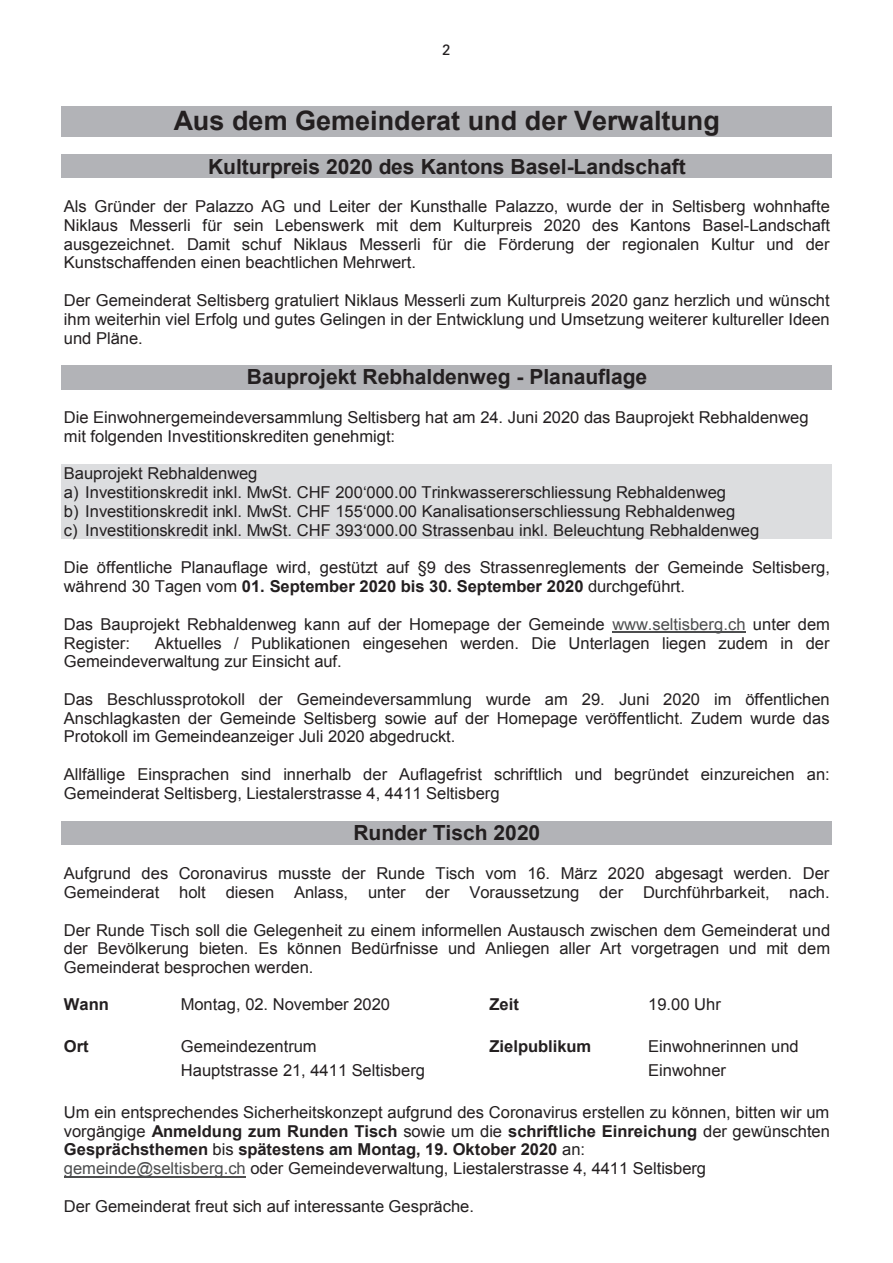
<style>
.page{position:relative;width:893px;height:1263px;background:#fff}
.page>*{position:absolute;margin:0;border:0;box-sizing:border-box;transform-origin:0 0}
.t1{font:700 26.7px "Arial";color:#231f20}
.t2{font:700 20.85px "Arial";color:#231f20}
.t3{font:16.35px/18.8px "Arial";color:#231f20}
.t4{font:700 16.35px "Arial";color:#231f20}
.t5{font:15px "Univers";color:#231f20}
.s1{font-weight:700}
.s2{color:#4d4e4f}
</style>
<div class="page">
<div style="left:62px;top:106px;width:770px;height:31px;background:#b2b3b7"></div>
<div style="left:62px;top:154px;width:770px;height:24px;background:#b2b3b7"></div>
<div style="left:62px;top:365px;width:770px;height:24px;background:#b2b3b7"></div>
<div style="left:62px;top:464px;width:770px;height:19px;background:#dcdddf"></div>
<div style="left:62px;top:483px;width:770px;height:19px;background:#dcdddf"></div>
<div style="left:62px;top:502px;width:770px;height:18px;background:#dcdddf"></div>
<div style="left:62px;top:520px;width:770px;height:19px;background:#dcdddf"></div>
<hr style="left:612px;top:631px;width:134px;height:2px;background:#4d4e4f">
<div style="left:62px;top:821px;width:770px;height:24px;background:#b2b3b7"></div>
<hr style="left:64px;top:1176px;width:182px;height:1px;background:#4d4e4f">
<p class="t5" style="left:442px;top:40px;width:10px">2</p>
<h1 class="t1" style="left:174px;top:106px;width:548px">Aus dem Gemeinderat und der Verwaltung</h1>
<p class="t2" style="left:208px;top:155px;width:479px">Kulturpreis 2020 des Kantons Basel-Landschaft</p>
<p class="t3" style="left:64px;top:197px;width:768px;text-align:justify">Als Gründer der Palazzo AG und Leiter der Kunsthalle Palazzo, wurde der in Seltisberg wohnhafte Niklaus Messerli für sein Lebenswerk mit dem Kulturpreis 2020 des Kantons Basel-Landschaft ausgezeichnet. Damit schuf Niklaus Messerli für die Förderung der regionalen Kultur und der Kunstschaffenden einen beachtlichen Mehrwert.</p>
<p class="t3" style="left:64px;top:291px;width:767px;text-align:justify">Der Gemeinderat Seltisberg gratuliert Niklaus Messerli zum Kulturpreis 2020 ganz herzlich und wünscht ihm weiterhin viel Erfolg und gutes Gelingen in der Entwicklung und Umsetzung weiterer kultureller Ideen und Pläne.</p>
<p class="t2" style="left:247px;top:365px;width:402px">Bauprojekt Rebhaldenweg - Planauflage</p>
<p class="t3" style="left:64px;top:408px;width:746px">Die Einwohnergemeindeversammlung Seltisberg hat am 24. Juni 2020 das Bauprojekt Rebhaldenweg mit folgenden Investitionskrediten genehmigt:</p>
<p class="t3" style="left:64px;top:464px;width:697px">Bauprojekt Rebhaldenweg<br>a) Investitionskredit inkl. MwSt. CHF 200‘000.00 Trinkwassererschliessung Rebhaldenweg<br>b) Investitionskredit inkl. MwSt. CHF 155‘000.00 Kanalisationserschliessung Rebhaldenweg<br>c) Investitionskredit inkl. MwSt. CHF 393‘000.00 Strassenbau inkl. Beleuchtung Rebhaldenweg</p>
<p class="t3" style="left:64px;top:558px;width:768px">Die öffentliche Planauflage wird, gestützt auf §9 des Strassenreglements der Gemeinde Seltisberg, während 30 Tagen vom <span class="s1">01. September 2020 bis 30. September 2020</span> durchgeführt.</p>
<p class="t3" style="left:64px;top:614px;width:768px">Das Bauprojekt Rebhaldenweg kann auf der Homepage der Gemeinde <span class="s2">www.seltisberg.ch</span> unter dem<br>Register:</p>
<p class="t3" style="left:64px;top:633px;width:767px;text-indent:91px">Aktuelles / Publikationen eingesehen werden. Die Unterlagen liegen zudem in der<br>Gemeindeverwaltung zur Einsicht auf.</p>
<p class="t3" style="left:64px;top:690px;width:767px;text-align:justify">Das Beschlussprotokoll der Gemeindeversammlung wurde am 29. Juni 2020 im öffentlichen Anschlagkasten der Gemeinde Seltisberg sowie auf der Homepage veröffentlicht. Zudem wurde das Protokoll im Gemeindeanzeiger Juli 2020 abgedruckt.</p>
<p class="t3" style="left:64px;top:765px;width:767px">Allfällige Einsprachen sind innerhalb der Auflagefrist schriftlich und begründet einzureichen an:<br>Gemeinderat Seltisberg, Liestalerstrasse 4, 4411 Seltisberg</p>
<p class="t2" style="left:353px;top:821px;width:188px">Runder Tisch 2020</p>
<p class="t3" style="left:64px;top:864px;width:767px">Aufgrund des Coronavirus musste der Runde Tisch vom 16. März 2020 abgesagt werden. Der<br>Gemeinderat holt diesen Anlass, unter der Voraussetzung der Durchführbarkeit, nach.</p>
<p class="t3" style="left:64px;top:920px;width:768px;text-align:justify">Der Runde Tisch soll die Gelegenheit zu einem informellen Austausch zwischen dem Gemeinderat und der Bevölkerung bieten. Es können Bedürfnisse und Anliegen aller Art vorgetragen und mit dem Gemeinderat besprochen werden.</p>
<p class="t4" style="left:64px;top:995px;width:47px">Wann</p>
<p class="t3" style="left:181px;top:995px;width:211px">Montag, 02. November 2020</p>
<p class="t4" style="left:489px;top:995px;width:31px">Zeit</p>
<p class="t3" style="left:648px;top:995px;width:74px">19.00 Uhr</p>
<p class="t4" style="left:64px;top:1037px;width:26px">Ort</p>
<p class="t3" style="left:181px;top:1037px;width:137px">Gemeindezentrum</p>
<p class="t4" style="left:489px;top:1037px;width:103px">Zielpublikum</p>
<p class="t3" style="left:648px;top:1037px;width:152px">Einwohnerinnen und</p>
<p class="t3" style="left:181px;top:1061px;width:246px">Hauptstrasse 21, 4411 Seltisberg</p>
<p class="t3" style="left:648px;top:1061px;width:79px">Einwohner</p>
<p class="t3" style="left:64px;top:1102px;width:768px">Um ein entsprechendes Sicherheitskonzept aufgrund des Coronavirus erstellen zu können, bitten wir um vorgängige <span class="s1">Anmeldung zum Runden Tisch</span> sowie um die <span class="s1">schriftliche Einreichung</span> der gewünschten <span class="s1">Gesprächsthemen</span> bis <span class="s1">spätestens am Montag, 19. Oktober 2020</span> an:<br><span class="s2">gemeinde@seltisberg.ch</span> oder Gemeindeverwaltung, Liestalerstrasse 4, 4411 Seltisberg</p>
<p class="t3" style="left:64px;top:1197px;width:412px">Der Gemeinderat freut sich auf interessante Gespräche.</p>
</div>
